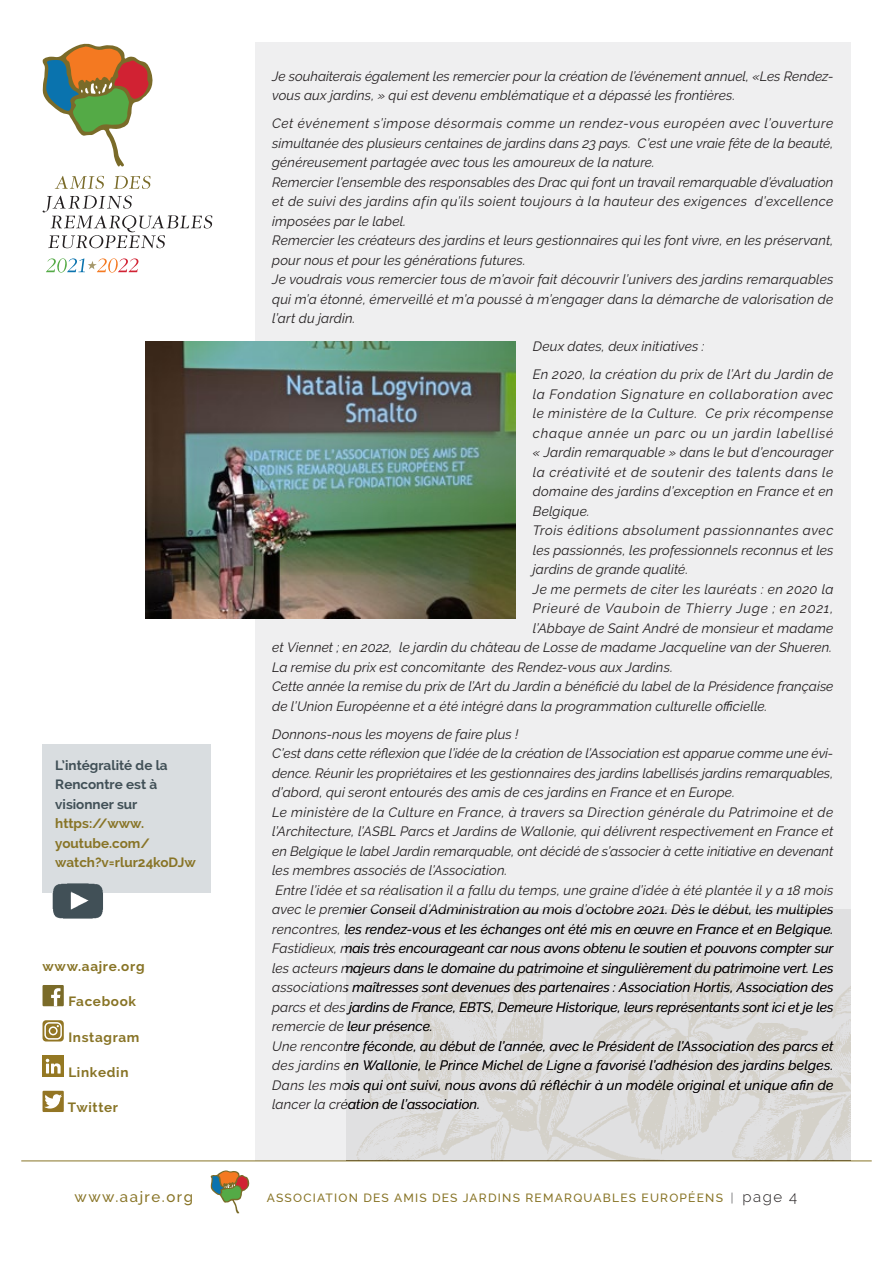
<style>
.page{position:relative;width:893px;height:1263px;background:#fff}
.page>*{position:absolute;margin:0;border:0;box-sizing:border-box;transform-origin:0 0}
.t1{font:500 15px "Raleway";letter-spacing:.1em;color:#887426}
.t2{font:italic 13.5px/19.5px "Raleway";letter-spacing:.01em;color:#231f20}
.t3{font:italic 13.5px "Raleway";letter-spacing:.05em;color:#231f20}
.t4{font:italic 13.5px "Raleway";letter-spacing:.06em;color:#231f20}
.t5{font:700 13.5px "Raleway";letter-spacing:.045em;color:#887426}
.t6{font:700 13.5px/19.5px "Raleway";color:#887426}
.t7{font:700 13.5px/19.5px "Raleway";color:#415057}
.t8{font:italic 13.5px "Raleway";letter-spacing:.045em;color:#231f20}
.t9{font:italic 13.5px "Raleway";letter-spacing:.04em;color:#231f20}
.t10{font:italic 13.5px "Raleway";letter-spacing:.035em;color:#231f20}
.t11{font:500 12px "Raleway";letter-spacing:.1em;color:#887426}
.s1{font-weight:400;color:#636366}
.s2{font-weight:300;font-size:15px;color:#231f20}
</style>
<div class="page">
<hr style="left:21px;top:1161px;width:851px;height:1px;background:#887426">
<svg style="left:211px;top:1170px;width:39px;height:43px"></svg>
<div style="left:255px;top:43px;width:595px;height:1118px;background:#efeff0"></div>
<div style="left:43px;top:985px;width:21px;height:21px;background:#7a6b29"></div>
<svg style="left:51px;top:988px;width:9px;height:18px"></svg>
<svg style="left:43px;top:1020px;width:21px;height:21px"></svg>
<div style="left:43px;top:1055px;width:21px;height:22px;background:#947823"></div>
<svg style="left:45px;top:1059px;width:16px;height:15px"></svg>
<svg style="left:43px;top:1091px;width:21px;height:21px"></svg>
<svg style="left:43px;top:43px;width:110px;height:124px"></svg>
<svg style="left:55px;top:176px;width:49px;height:13px"></svg>
<svg style="left:114px;top:176px;width:37px;height:13px"></svg>
<svg style="left:43px;top:196px;width:169px;height:52px"></svg>
<svg style="left:46px;top:258px;width:93px;height:15px"></svg>
<img style="left:347px;top:909px;width:503px;height:252px">
<div style="left:43px;top:744px;width:168px;height:149px;background:#d9dde0"></div>
<img style="left:52px;top:883px;width:51px;height:36px">
<img style="left:145px;top:342px;width:371px;height:277px">
<p class="t7" style="left:55px;top:755px;width:114px">L’intégralité de la<br>Rencontre est à visionner sur</p>
<p class="t6" style="left:55px;top:814px;width:142px">https://www. youtube.com/ watch?v=rlur24koDJw</p>
<p class="t5" style="left:43px;top:958px;width:104px">www.aajre.org</p>
<p class="t5" style="left:68px;top:994px;width:69px">Facebook</p>
<p class="t5" style="left:68px;top:1029px;width:73px">Instagram</p>
<p class="t5" style="left:68px;top:1064px;width:62px">Linkedin</p>
<p class="t5" style="left:68px;top:1099px;width:52px">Twitter</p>
<p class="t2" style="left:272px;top:66px;width:563px">Je souhaiterais également les remercier pour la création de l’événement annuel, «Les Rendez&shy;vous aux jardins, » qui est devenu emblématique et a dépassé les frontières.</p>
<p class="t2" style="left:272px;top:114px;width:563px">Cet événement s’impose désormais comme un rendez-vous européen avec l’ouverture simultanée des plusieurs centaines de jardins dans 23 pays. C’est une vraie fête de la beauté, généreusement partagée avec tous les amoureux de la nature.<br>Remercier l’ensemble des responsables des Drac qui font un travail remarquable d’évaluation et de suivi des jardins afin qu’ils soient toujours à la hauteur des exigences d’excellence imposées par le label.<br>Remercier les créateurs des jardins et leurs gestionnaires qui les font vivre, en les préservant, pour nous et pour les générations futures.<br>Je voudrais vous remercier tous de m’avoir fait découvrir l’univers des jardins remarquables qui m’a étonné, émerveillé et m’a poussé à m’engager dans la démarche de valorisation de l’art du jardin.</p>
<p class="t2" style="left:533px;top:332px;width:302px;line-height:28px">Deux dates, deux initiatives :<br>En 2020, la création du prix de l’Art du Jardin de</p>
<p class="t3" style="left:533px;top:386px;width:302px">la Fondation Signature en collaboration avec</p>
<p class="t9" style="left:533px;top:406px;width:302px">le ministère de la Culture. Ce prix récompense</p>
<p class="t4" style="left:533px;top:425px;width:302px">chaque année un parc ou un jardin labellisé</p>
<p class="t2" style="left:533px;top:443px;width:302px">« Jardin remarquable » dans le but d’encourager</p>
<p class="t3" style="left:533px;top:464px;width:302px">la créativité et de soutenir des talents dans le</p>
<p class="t2" style="left:533px;top:482px;width:302px">domaine des jardins d’exception en France et en</p>
<p class="t2" style="left:533px;top:501px;width:58px">Belgique.</p>
<p class="t8" style="left:533px;top:523px;width:302px">Trois éditions absolument passionnantes avec</p>
<p class="t2" style="left:533px;top:540px;width:302px">les passionnés, les professionnels reconnus et les</p>
<p class="t2" style="left:533px;top:560px;width:157px">jardins de grande qualité.</p>
<p class="t10" style="left:533px;top:581px;width:302px">Je me permets de citer les lauréats : en 2020 la</p>
<p class="t4" style="left:533px;top:601px;width:302px">Prieuré de Vauboin de Thierry Juge ; en 2021,</p>
<p class="t2" style="left:533px;top:618px;width:302px">l’Abbaye de Saint André de monsieur et madame</p>
<p class="t2" style="left:272px;top:638px;width:561px">et Viennet ; en 2022, le jardin du château de Losse de madame Jacqueline van der Shueren.</p>
<p class="t2" style="left:272px;top:657px;width:402px">La remise du prix est concomitante des Rendez-vous aux Jardins.</p>
<p class="t2" style="left:272px;top:677px;width:563px">Cette année la remise du prix de l’Art du Jardin a bénéficié du label de la Présidence française</p>
<p class="t2" style="left:272px;top:696px;width:497px">de l’Union Européenne et a été intégré dans la programmation culturelle officielle.</p>
<p class="t2" style="left:272px;top:724px;width:563px">Donnons-nous les moyens de faire plus !<br>C’est dans cette réflexion que l’idée de la création de l’Association est apparue comme une évi&shy;dence. Réunir les propriétaires et les gestionnaires des jardins labellisés jardins remarquables, d’abord, qui seront entourés des amis de ces jardins en France et en Europe.<br>Le ministère de la Culture en France, à travers sa Direction générale du Patrimoine et de l’Architecture, l’ASBL Parcs et Jardins de Wallonie, qui délivrent respectivement en France et en Belgique le label Jardin remarquable, ont décidé de s’associer à cette initiative en devenant les membres associés de l’Association.<br>Entre l’idée et sa réalisation il a fallu du temps, une graine d’idée à été plantée il y a 18 mois avec le premier Conseil d’Administration au mois d’octobre 2021. Dès le début, les multiples rencontres, les rendez-vous et les échanges ont été mis en œuvre en France et en Belgique.<br>Fastidieux, mais très encourageant car nous avons obtenu le soutien et pouvons compter sur les acteurs majeurs dans le domaine du patrimoine et singulièrement du patrimoine vert. Les associations maîtresses sont devenues des partenaires : Association Hortis, Association des parcs et des jardins de France, EBTS, Demeure Historique, leurs représentants sont ici et je les remercie de leur présence.<br>Une rencontre féconde, au début de l’année, avec le Président de l’Association des parcs et des jardins en Wallonie, le Prince Michel de Ligne a favorisé l’adhésion des jardins belges.<br>Dans les mois qui ont suivi, nous avons dû réfléchir à un modèle original et unique afin de lancer la création de l’association.</p>
<p class="t1" style="left:75px;top:1187px;width:120px">www.aajre.org</p>
<p class="t11" style="left:267px;top:1190px;width:532px">ASSOCIATION DES AMIS DES JARDINS REMARQUABLES EUROPÉENS <span class="s1">|</span> <span class="s2">page 4</span></p>
</div>
